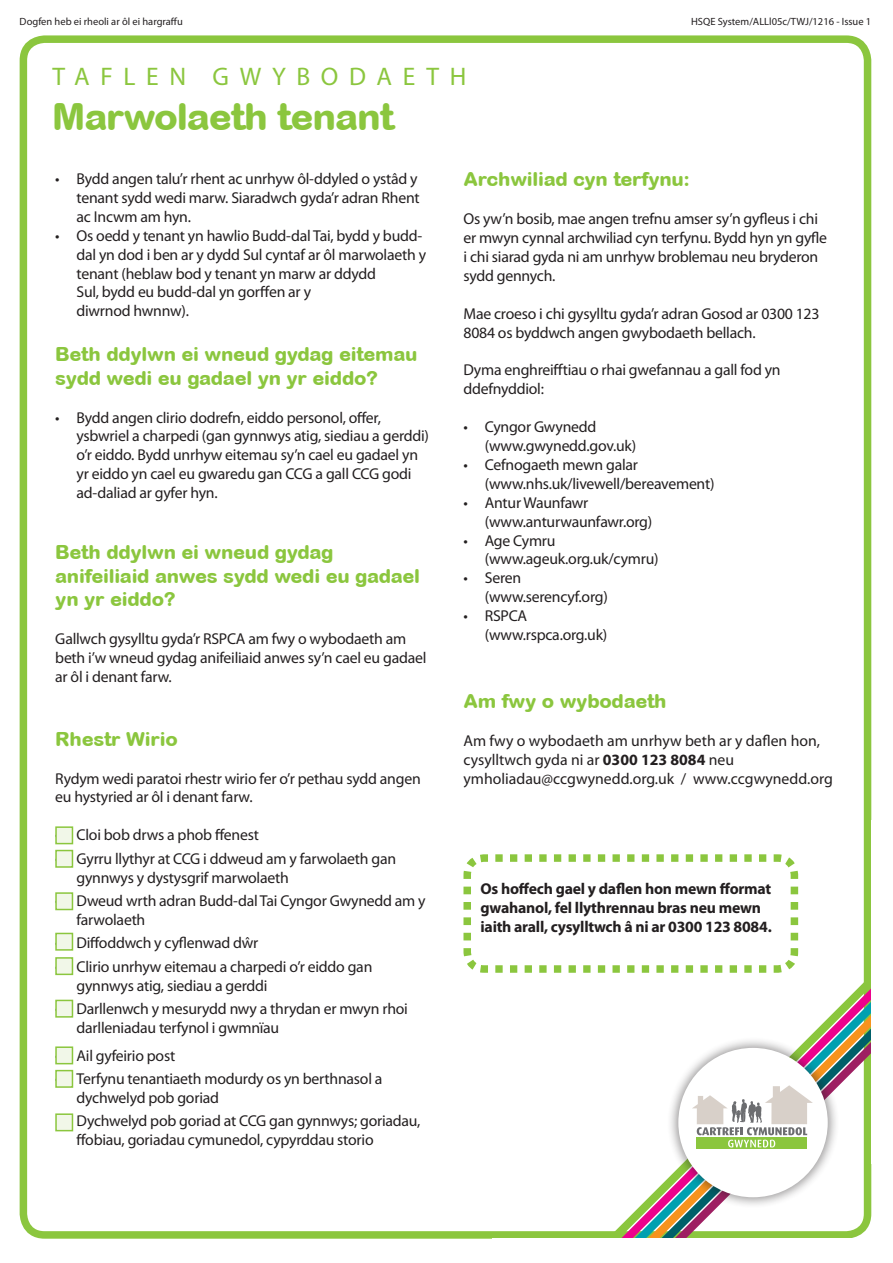
<style>
.page{position:relative;width:893px;height:1263px;background:#fff}
.page>*{position:absolute;margin:0;border:0;box-sizing:border-box;transform-origin:0 0}
.t1{font:800 37.5px "Arial Rounded MT";letter-spacing:-.03em;color:#8bc63e}
.t2{font:25.5px "Myriad Pro";letter-spacing:.42em;color:#8bc63e}
.t3{font:800 19.5px/23.4px "Arial Rounded MT";letter-spacing:-.015em;color:#8bc63e}
.t4{font:15.75px/18.9px "Myriad Pro";letter-spacing:-.015em;color:#231f20}
.t5{font:700 15.75px "Myriad Pro";letter-spacing:-.015em;color:#231f20}
.t6{font:10.5px "Myriad Pro";color:#231f20}
.s1{font-weight:700}
</style>
<div class="page">
<svg style="left:463px;top:854px;width:336px;height:119px"></svg>
<div style="left:20px;top:35px;width:851px;height:1204px;border:8px solid #8bc63e;border-radius:21px"></div>
<svg style="left:500px;top:918px;width:371px;height:321px"></svg>
<svg style="left:506px;top:924px;width:365px;height:315px"></svg>
<svg style="left:513px;top:931px;width:358px;height:308px"></svg>
<svg style="left:520px;top:938px;width:351px;height:301px"></svg>
<svg style="left:527px;top:944px;width:344px;height:295px"></svg>
<svg style="left:533px;top:951px;width:339px;height:288px"></svg>
<div style="left:667px;top:1036px;width:172px;height:173px;background:#231f20;opacity:.45"></div>
<div style="left:678px;top:1048px;width:150px;height:149px;background:#fff;border-radius:50%"></div>
<svg style="left:696px;top:1147px;width:111px;height:2px"></svg>
<svg style="left:692px;top:1085px;width:121px;height:62px"></svg>
<div style="left:871px;top:821px;width:22px;height:343px;background:#fff"></div>
<div style="left:55px;top:826px;width:18px;height:18px;background:#f1f7e8;border:2px solid #8bc63e"></div>
<div style="left:55px;top:850px;width:18px;height:18px;background:#f1f7e8;border:2px solid #8bc63e"></div>
<div style="left:55px;top:892px;width:18px;height:18px;background:#f1f7e8;border:2px solid #8bc63e"></div>
<div style="left:55px;top:933px;width:18px;height:18px;background:#f1f7e8;border:2px solid #8bc63e"></div>
<div style="left:55px;top:957px;width:18px;height:18px;background:#f1f7e8;border:2px solid #8bc63e"></div>
<div style="left:55px;top:1000px;width:18px;height:18px;background:#f1f7e8;border:2px solid #8bc63e"></div>
<div style="left:55px;top:1046px;width:18px;height:18px;background:#f1f7e8;border:2px solid #8bc63e"></div>
<div style="left:55px;top:1070px;width:18px;height:18px;background:#f1f7e8;border:2px solid #8bc63e"></div>
<div style="left:55px;top:1113px;width:18px;height:18px;background:#f1f7e8;border:2px solid #8bc63e"></div>
<p class="t6" style="left:20px;top:16px;width:165px">Dogfen heb ei rheoli ar ôl ei hargraffu</p>
<p class="t6" style="left:691px;top:16px;width:182px">HSQE System/ALLl05c/TWJ/1216 - Issue 1</p>
<p class="t2" style="left:53px;top:63px;width:415px">TAFLEN GWYBODAETH</p>
<p class="t1" style="left:52px;top:94px;width:343px">Marwolaeth tenant</p>
<p class="t4" style="left:77px;top:170px;width:345px;text-indent:-21px">• Bydd angen talu’r rhent ac unrhyw ôl-ddyled o ystâd y tenant sydd wedi marw. Siaradwch gyda’r adran Rhent ac Incwm am hyn.</p>
<p class="t4" style="left:77px;top:226px;width:351px;text-indent:-21px">• Os oedd y tenant yn hawlio Budd-dal Tai, bydd y budd&shy;dal yn dod i ben ar y dydd Sul cyntaf ar ôl marwolaeth y tenant (heblaw bod y tenant yn marw ar ddydd</p>
<p class="t4" style="left:77px;top:283px;width:236px">Sul, bydd eu budd-dal yn gorffen ar y diwrnod hwnnw).</p>
<p class="t3" style="left:55px;top:342px;width:364px">Beth ddylwn ei wneud gydag eitemau sydd wedi eu gadael yn yr eiddo?</p>
<p class="t4" style="left:77px;top:408px;width:354px;text-indent:-21px">• Bydd angen clirio dodrefn, eiddo personol, offer, ysbwriel a charpedi (gan gynnwys atig, siediau a gerddi) o’r eiddo. Bydd unrhyw eitemau sy’n cael eu gadael yn yr eiddo yn cael eu gwaredu gan CCG a gall CCG godi ad-daliad ar gyfer hyn.</p>
<p class="t3" style="left:55px;top:540px;width:366px">Beth ddylwn ei wneud gydag anifeiliaid anwes sydd wedi eu gadael yn yr eiddo?</p>
<p class="t4" style="left:55px;top:629px;width:373px">Gallwch gysylltu gyda’r RSPCA am fwy o wybodaeth am beth i’w wneud gydag anifeiliaid anwes sy’n cael eu gadael ar ôl i denant farw.</p>
<p class="t3" style="left:55px;top:727px;width:124px">Rhestr Wirio</p>
<p class="t4" style="left:55px;top:769px;width:367px">Rydym wedi paratoi rhestr wirio fer o’r pethau sydd angen eu hystyried ar ôl i denant farw.</p>
<p class="t4" style="left:55px;top:826px;width:205px">• Cloi bob drws a phob ffenest</p>
<p class="t4" style="left:77px;top:849px;width:321px;text-indent:-21px">• Gyrru llythyr at CCG i ddweud am y farwolaeth gan gynnwys y dystysgrif marwolaeth</p>
<p class="t4" style="left:77px;top:891px;width:351px;text-indent:-21px">• Dweud wrth adran Budd-dal Tai Cyngor Gwynedd am y farwolaeth</p>
<p class="t4" style="left:55px;top:934px;width:205px">• Diffoddwch y cyflenwad dŵr</p>
<p class="t4" style="left:77px;top:957px;width:297px;text-indent:-21px">• Clirio unrhyw eitemau a charpedi o’r eiddo gan gynnwys atig, siediau a gerddi</p>
<p class="t4" style="left:77px;top:999px;width:333px;text-indent:-21px">• Darllenwch y mesurydd nwy a thrydan er mwyn rhoi darlleniadau terfynol i gwmnïau</p>
<p class="t4" style="left:55px;top:1046px;width:121px">• Ail gyfeirio post</p>
<p class="t4" style="left:77px;top:1070px;width:307px;text-indent:-21px">• Terfynu tenantiaeth modurdy os yn berthnasol a dychwelyd pob goriad</p>
<p class="t4" style="left:77px;top:1112px;width:345px">Dychwelyd pob goriad at CCG gan gynnwys; goriadau, ffobiau, goriadau cymunedol, cypyrddau storio</p>
<p class="t3" style="left:463px;top:167px;width:228px">Archwiliad cyn terfynu:</p>
<p class="t4" style="left:463px;top:210px;width:365px">Os yw’n bosib, mae angen trefnu amser sy’n gyfleus i chi er mwyn cynnal archwiliad cyn terfynu. Bydd hyn yn gyfle i chi siarad gyda ni am unrhyw broblemau neu bryderon sydd gennych.</p>
<p class="t4" style="left:463px;top:304px;width:358px">Mae croeso i chi gysylltu gyda’r adran Gosod ar 0300 123<br>8084 os byddwch angen gwybodaeth bellach.</p>
<p class="t4" style="left:463px;top:361px;width:319px">Dyma enghreifftiau o rhai gwefannau a gall fod yn ddefnyddiol:</p>
<p class="t4" style="left:463px;top:418px;width:134px">• Cyngor Gwynedd</p>
<p class="t4" style="left:485px;top:437px;width:153px">(www.gwynedd.gov.uk)</p>
<p class="t4" style="left:463px;top:455px;width:176px">• Cefnogaeth mewn galar</p>
<p class="t4" style="left:485px;top:474px;width:231px">(www.nhs.uk/livewell/bereavement)</p>
<p class="t4" style="left:463px;top:493px;width:126px">• Antur Waunfawr</p>
<p class="t4" style="left:485px;top:512px;width:169px">(www.anturwaunfawr.org)</p>
<p class="t4" style="left:463px;top:531px;width:94px">• Age Cymru</p>
<p class="t4" style="left:485px;top:550px;width:175px">(www.ageuk.org.uk/cymru)</p>
<p class="t4" style="left:463px;top:569px;width:59px">• Seren</p>
<p class="t4" style="left:485px;top:588px;width:125px">(www.serencyf.org)</p>
<p class="t4" style="left:463px;top:607px;width:65px">• RSPCA</p>
<p class="t4" style="left:485px;top:626px;width:124px">(www.rspca.org.uk)</p>
<p class="t3" style="left:463px;top:689px;width:205px">Am fwy o wybodaeth</p>
<p class="t4" style="left:463px;top:732px;width:371px">Am fwy o wybodaeth am unrhyw beth ar y daflen hon, cysylltwch gyda ni ar <span class="s1">0300 123 8084</span> neu ymholiadau@ccgwynedd.org.uk / www.ccgwynedd.org</p>
<p class="t5" style="left:480px;top:878px;width:292px">Os hoffech gael y daflen hon mewn fformat</p>
<p class="t5" style="left:480px;top:897px;width:282px">gwahanol, fel llythrennau bras neu mewn</p>
<p class="t5" style="left:480px;top:917px;width:293px">iaith arall, cysylltwch â ni ar 0300 123 8084.</p>
</div>
